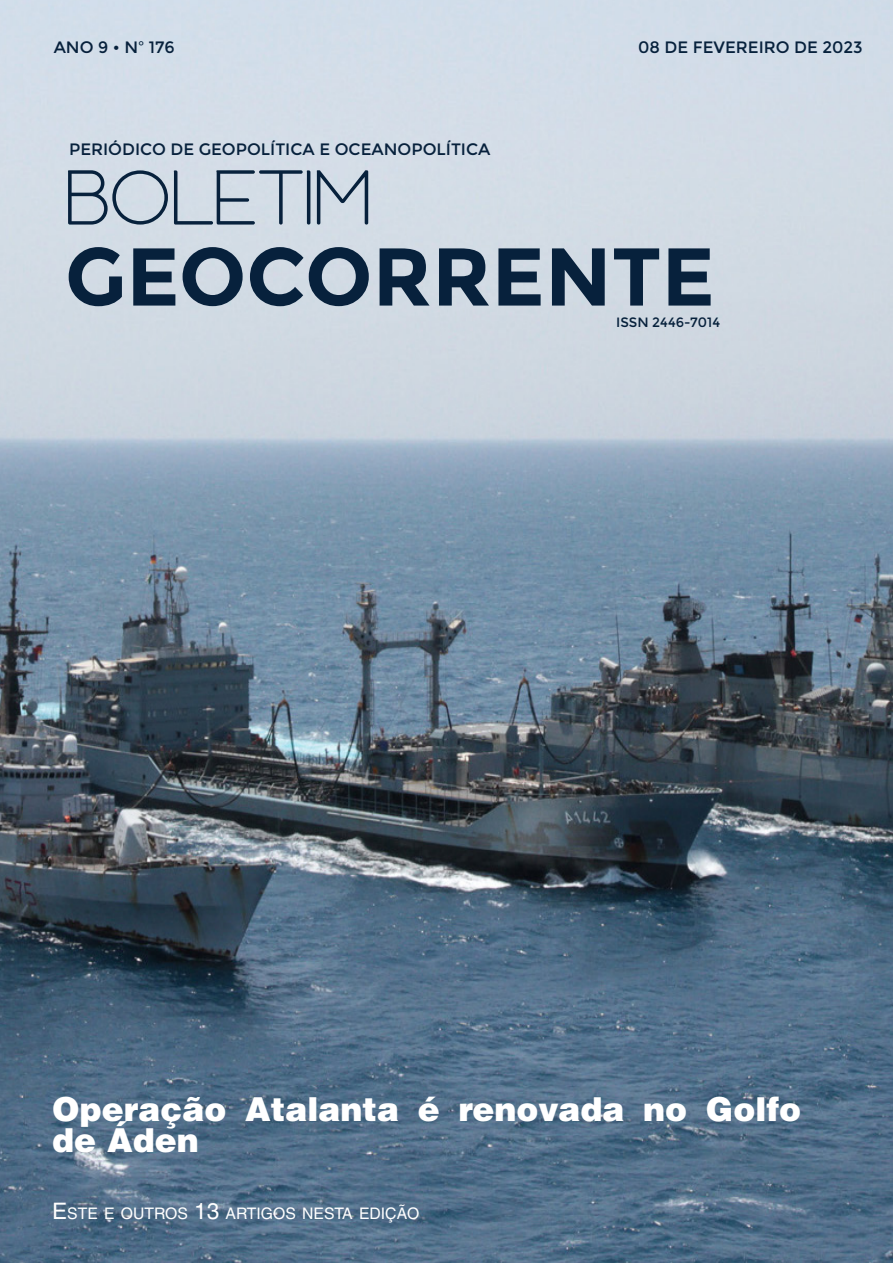
<style>
.page{position:relative;width:893px;height:1263px;background:#fff}
.page>*{position:absolute;margin:0;border:0;box-sizing:border-box;transform-origin:0 0}
.t1{font:300 85.95px "bubbleboddylight";color:#07213c}
.t2{font:700 81.75px "Montserrat";color:#07213c}
.TÍTULO{font:900 33px/31.5px "Helvetica";color:#fff}
.t3{font:16.5px "Montserrat";color:#07213c}
.t4{font:15.9px "Helvetica";color:#fff}
.t5{font:13.5px "Montserrat";color:#07213c}
.s1{font-size:22.65px}
</style>
<div class="page">
<img style="left:0;top:0;width:893px;height:1263px">
<p class="t3" style="left:54px;top:38px;width:123px">ANO 9 • Nº 176</p>
<p class="t3" style="left:638px;top:38px;width:226px">08 DE FEVEREIRO DE 2023</p>
<p class="t3" style="left:69px;top:140px;width:423px">PERIÓDICO DE GEOPOLÍTICA E OCEANOPOLÍTICA</p>
<p class="t1" style="left:65px;top:152px;width:308px">BOLETIM</p>
<p class="t2" style="left:65px;top:228px;width:651px">GEOCORRENTE</p>
<p class="t5" style="left:616px;top:314px;width:105px">ISSN 2446-7014</p>
<p class="TÍTULO" style="left:52px;top:1092px;width:750px">Operação Atalanta é renovada no Golfo de Áden</p>
<p class="t4" style="left:52px;top:1204px;width:369px"><span class="s1">E</span>STE E OUTROS <span class="s1">13</span> ARTIGOS NESTA EDIÇÃO</p>
</div>
